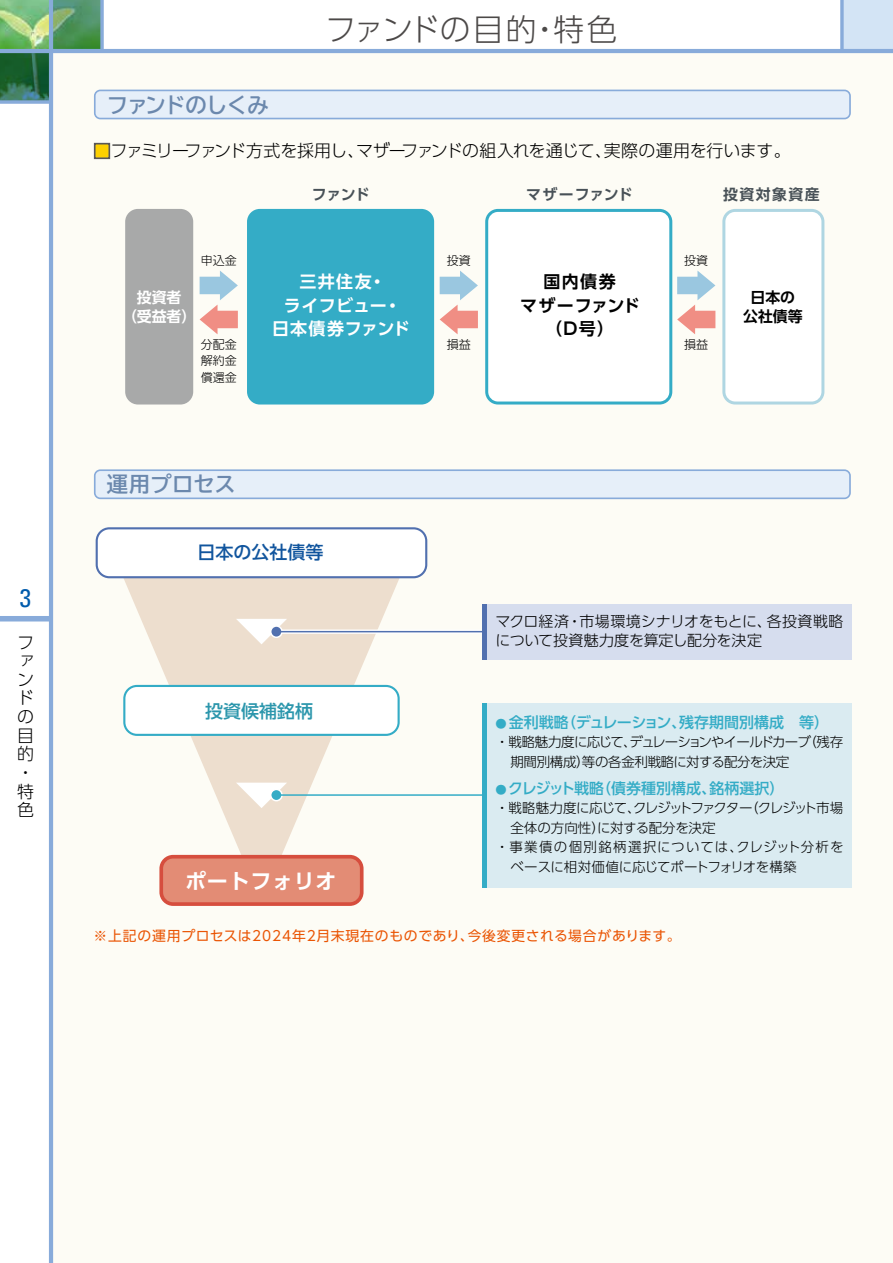
<style>
.page{position:relative;width:893px;height:1263px;background:#fff}
.page>*{position:absolute;margin:0;border:0;box-sizing:border-box;transform-origin:0 0}
.t1{font:300 30.75px "UD Shin Go Pro";letter-spacing:.005em;color:#4c4948}
.t2{font:condensed 25.5px "Univers";color:#005bac}
.t3{font:700 21.3px "TBUD Go Std";letter-spacing:-.025em;color:#6b88ad}
.t4{font:700 21px "UD Shin Go Pro De";letter-spacing:.035em;color:#fff}
.t5{font:500 18px "UD Shin Go Pro";color:#11559e}
.t6{font:500 18px "UD Shin Go Pro";color:#2b96ac}
.t7{font:300 16.95px/18.6px "UD Shin Go Pro";letter-spacing:-.035em;color:#000}
.t8{font:700 16.95px/23.4px "UD Shin Go Pro De";letter-spacing:.025em;color:#fff;text-align:center}
.t9{font:700 16.95px/23.4px "UD Shin Go Pro De";letter-spacing:.075em;color:#000;text-align:center}
.t10{font:500 15px "UD Shin Go Pro";color:#34acc6}
.t11{font:300 15px/19.5px "UD Shin Go Pro";letter-spacing:-.005em;color:#000}
.t12{font:700 14.85px "UD Shin Go Pro De";letter-spacing:.08em;color:#485157}
.t13{font:700 14.85px/19.2px "UD Shin Go Pro De";color:#fff;text-align:center}
.t14{font:700 14.85px/19.2px "UD Shin Go Pro De";color:#000;text-align:center}
.t15{font:700 14.85px "UD Shin Go Pro De";letter-spacing:.025em;color:#485157}
.t16{font:13.8px "UD Shin Go Pro";letter-spacing:.055em;color:#ea5504}
.t17{font:300 13.5px/19.5px "UD Shin Go Pro";letter-spacing:-.05em;color:#000}
.t18{font:300 13.5px "UD Shin Go Pro";letter-spacing:-.085em;color:#000}
.t19{font:300 13.5px "UD Shin Go Pro";letter-spacing:.09em;color:#000}
.t20{font:300 13.5px "UD Shin Go Pro";letter-spacing:-.025em;color:#000}
.t21{font:300 13.5px "UD Shin Go Pro";color:#000}
.t22{font:300 12px/16.5px "UD Shin Go Pro";color:#000;text-align:justify}
.s1{color:#fdd000}
.s2{font-size:11.25px}
</style>
<div class="page">
<img style="left:0;top:0;width:49px;height:49px">
<svg style="left:0;top:53px;width:49px;height:47px;background:#22653e"></svg>
<svg style="left:53px;top:0;width:47px;height:49px;background:#52955f"></svg>
<div style="left:842px;top:0;width:51px;height:51px;background:#d3e4f5"></div>
<svg style="left:840px;top:0;width:4px;height:49px"></svg>
<div style="left:51px;top:51px;width:842px;height:1212px;background:#fdfcf5"></div>
<div style="left:0;top:616px;width:51px;height:5px;background:#88abda"></div>
<hr style="left:49px;top:0;width:4px;height:1263px;background:#88abda">
<hr style="left:0;top:49px;width:893px;height:4px;background:#88abda">
<svg style="left:0;top:100px;width:49px;height:4px"></svg>
<svg style="left:100px;top:0;width:4px;height:49px"></svg>
<svg style="left:94px;top:469px;width:757px;height:30px;background:#dce7f5"></svg>
<svg style="left:722px;top:209px;width:102px;height:195px"></svg>
<div style="left:125px;top:209px;width:68px;height:195px;background:#a8a9a9;border-radius:13px"></div>
<div style="left:247px;top:209px;width:187px;height:195px;background:#34acc6;border-radius:13px"></div>
<svg style="left:200px;top:271px;width:38px;height:63px"></svg>
<svg style="left:440px;top:271px;width:38px;height:63px"></svg>
<svg style="left:485px;top:209px;width:230px;height:195px"></svg>
<svg style="left:94px;top:90px;width:757px;height:29px;background:#dde8f6"></svg>
<div style="left:94px;top:143px;width:16px;height:16px;border:2px solid #595757"></div>
<svg style="left:113px;top:578px;width:297px;height:277px"></svg>
<svg style="left:159px;top:855px;width:205px;height:51px;background:#e1846e"></svg>
<svg style="left:123px;top:685px;width:277px;height:51px"></svg>
<svg style="left:96px;top:527px;width:331px;height:51px"></svg>
<svg style="left:236px;top:619px;width:51px;height:25px"></svg>
<svg style="left:236px;top:783px;width:51px;height:25px"></svg>
<div style="left:271px;top:789px;width:11px;height:12px;background:#34acc6;border-radius:50%"></div>
<div style="left:270px;top:789px;width:13px;height:12px;border:2px solid #fff;border-radius:50%"></div>
<hr style="left:276px;top:794px;width:208px;height:2px;background:#34acc6">
<svg style="left:283px;top:629px;width:200px;height:5px"></svg>
<div style="left:271px;top:626px;width:11px;height:11px;background:#5170af;border-radius:50%"></div>
<div style="left:270px;top:625px;width:13px;height:13px;border:2px solid #fff;border-radius:50%"></div>
<hr style="left:276px;top:631px;width:213px;height:1px;background:#5170af">
<div style="left:483px;top:703px;width:369px;height:184px;background:#daebf1"></div>
<hr style="left:483px;top:703px;width:4px;height:184px;background:#34acc6">
<div style="left:483px;top:604px;width:369px;height:56px;background:#d6ddee"></div>
<hr style="left:483px;top:604px;width:4px;height:56px;background:#5170af">
<h2 class="t2" style="left:20px;top:582px;width:13px">3</h2>
<p class="t7" style="left:17px;top:632px;width:18px">ファンドの目的・特色</p>
<h1 class="t1" style="left:325px;top:4px;width:294px">ファンドの目的・特色</h1>
<p class="t3" style="left:107px;top:87px;width:163px">ファンドのしくみ</p>
<p class="t7" style="left:94px;top:141px;width:699px"><span class="s1">■</span>ファミリーファンド方式を採用し、マザーファンドの組入れを通じて、実際の運用を行います。</p>
<p class="t22" style="left:201px;top:252px;width:37px">申込金</p>
<p class="t12" style="left:312px;top:183px;width:59px">ファンド</p>
<p class="t22" style="left:447px;top:252px;width:25px">投資</p>
<p class="t15" style="left:526px;top:183px;width:108px">マザーファンド</p>
<p class="t12" style="left:723px;top:183px;width:98px">投資対象資産</p>
<p class="t22" style="left:684px;top:252px;width:25px">投資</p>
<p class="t8" style="left:272px;top:270px;width:139px">三井住友・<br>ライフビュー・日本債券ファンド</p>
<p class="t9" style="left:520px;top:270px;width:121px">国内債券<br>マザーファンド（D号）</p>
<p class="t13" style="left:122px;top:287px;width:76px">投資者<br>（受益者）</p>
<p class="t14" style="left:743px;top:287px;width:61px">日本の公社債等</p>
<p class="t22" style="left:447px;top:335px;width:25px">損益</p>
<p class="t22" style="left:684px;top:335px;width:25px">損益</p>
<p class="t22" style="left:201px;top:335px;width:37px">分配金解約金償還金</p>
<p class="t3" style="left:107px;top:467px;width:131px">運用プロセス</p>
<p class="t5" style="left:198px;top:538px;width:127px">日本の公社債等</p>
<p class="t6" style="left:205px;top:697px;width:109px">投資候補銘柄</p>
<p class="t4" style="left:185px;top:864px;width:153px">ポートフォリオ</p>
<p class="t11" style="left:495px;top:611px;width:350px">マクロ経済・市場環境シナリオをもとに、各投資戦略について投資魅力度を算定し配分を決定</p>
<p class="t10" style="left:495px;top:710px;width:335px"><span class="s2">●</span> 金利戦略（デュレーション、残存期間別構成　等）</p>
<p class="t17" style="left:510px;top:732px;width:334px;text-indent:-15px">・戦略魅力度に応じて、デュレーションやイールドカーブ（残存期間別構成）等の各金利戦略に対する配分を決定</p>
<p class="t10" style="left:495px;top:776px;width:290px"><span class="s2">●</span>クレジット戦略（債券種別構成、銘柄選択）</p>
<p class="t18" style="left:495px;top:797px;width:349px">・戦略魅力度に応じて、クレジットファクター（クレジット市場</p>
<p class="t21" style="left:510px;top:817px;width:207px">全体の方向性）に対する配分を決定</p>
<p class="t19" style="left:495px;top:836px;width:350px">・事業債の個別銘柄選択については、クレジット分析を</p>
<p class="t20" style="left:510px;top:856px;width:288px">ベースに相対価値に応じてポートフォリオを構築</p>
<p class="t16" style="left:94px;top:924px;width:589px">※上記の運用プロセスは2024年2月末現在のものであり、今後変更される場合があります。</p>
</div>
